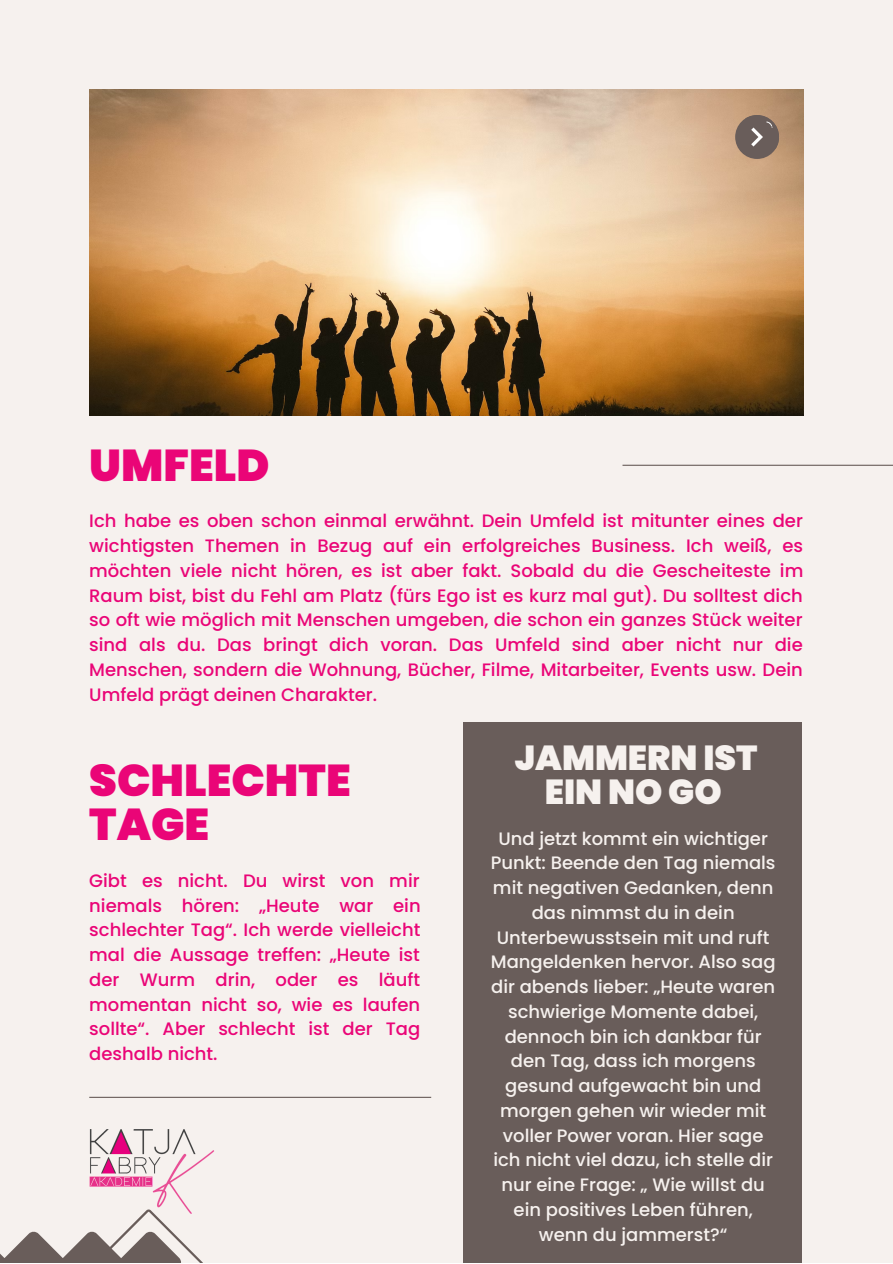
<style>
.page{position:relative;width:893px;height:1264px;background:#fff}
.page>*{position:absolute;margin:0;border:0;box-sizing:border-box;transform-origin:0 0}
.t1{font:900 44.55px/43.5px "Poppins";color:#ea0577}
.t2{font:900 34.65px/33.8px "Poppins";color:#f6f1ee;text-align:center}
.t3{font:500 18px/24.8px "Poppins";color:#ea0577;text-align:justify}
.t4{font:500 18px/24.8px "Poppins";color:#f6f1ee;text-align:center}
</style>
<div class="page">
<div style="left:0;top:0;width:892px;height:1262px;background:#f6f1ee"></div>
<img style="left:89px;top:89px;width:714px;height:326px">
<div style="left:463px;top:722px;width:338px;height:540px;background:#695d5a"></div>
<hr style="left:89px;top:1096px;width:342px;height:1px;background:#695d5a">
<hr style="left:622px;top:464px;width:270px;height:2px;background:#695d5a">
<div style="left:735px;top:115px;width:43px;height:44px;background:#695d5a;border-radius:50%"></div>
<svg style="left:742px;top:115px;width:36px;height:37px"></svg>
<svg style="left:0;top:1231px;width:202px;height:31px"></svg>
<img style="left:75px;top:1096px;width:149px;height:141px">
<h1 class="t1" style="left:89px;top:443px;width:182px">UMFELD</h1>
<p class="t3" style="left:89px;top:508px;width:715px">Ich habe es oben schon einmal erwähnt. Dein Umfeld ist mitunter eines der wichtigsten Themen in Bezug auf ein erfolgreiches Business. Ich weiß, es möchten viele nicht hören, es ist aber fakt. Sobald du die Gescheiteste im Raum bist, bist du Fehl am Platz (fürs Ego ist es kurz mal gut). Du solltest dich so oft wie möglich mit Menschen umgeben, die schon ein ganzes Stück weiter sind als du. Das bringt dich voran. Das Umfeld sind aber nicht nur die Menschen, sondern die Wohnung, Bücher, Filme, Mitarbeiter, Events usw. Dein Umfeld prägt deinen Charakter.</p>
<h1 class="t1" style="left:89px;top:758px;width:263px">SCHLECHTE<br>TAGE</h1>
<p class="t3" style="left:89px;top:868px;width:333px">Gibt es nicht. Du wirst von mir niemals hören: „Heute war ein schlechter Tag“. Ich werde vielleicht mal die Aussage treffen: „Heute ist der Wurm drin, oder es läuft momentan nicht so, wie es laufen sollte“. Aber schlecht ist der Tag deshalb nicht.</p>
<h2 class="t2" style="left:514px;top:741px;width:244px">JAMMERN IST<br>EIN NO GO</h2>
<p class="t4" style="left:491px;top:826px;width:286px">Und jetzt kommt ein wichtiger<br>Punkt: Beende den Tag niemals mit negativen Gedanken, denn das nimmst du in dein<br>Unterbewusstsein mit und ruft<br>Mangeldenken hervor. Also sag dir abends lieber: „Heute waren schwierige Momente dabei, dennoch bin ich dankbar für den Tag, dass ich morgens gesund aufgewacht bin und morgen gehen wir wieder mit voller Power voran. Hier sage ich nicht viel dazu, ich stelle dir nur eine Frage: „ Wie willst du ein positives Leben führen, wenn du jammerst?“</p>
</div>
